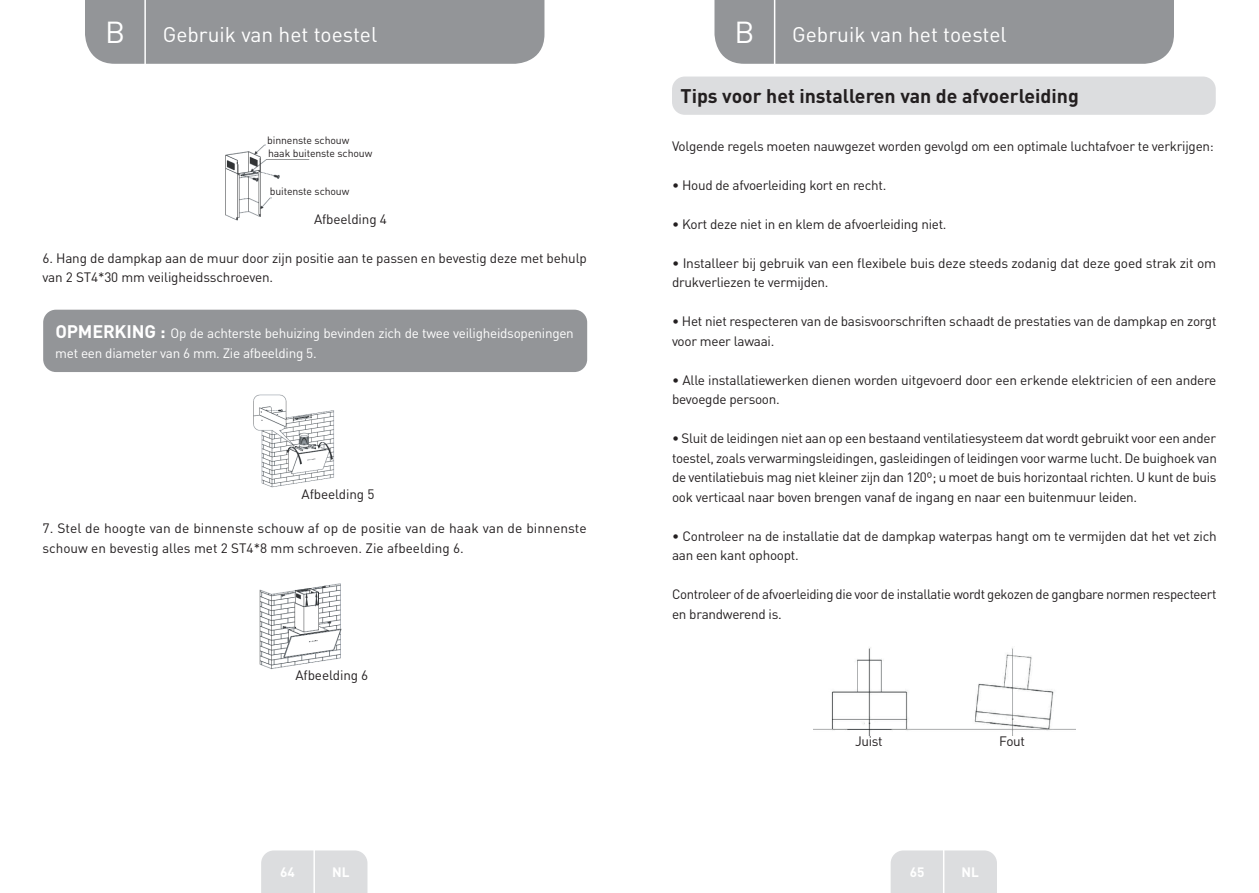
<style>
.page{position:relative;width:1259px;height:893px;background:#fff}
.page>*{position:absolute;margin:0;border:0;box-sizing:border-box;transform-origin:0 0}
.t1{font:30px "DIN Pro";color:#fff}
.t2{font:21px "DIN Pro";color:#fff}
.Sous-titre-NL{font:700 19.5px "DIN Pro";color:#231f20}
.Large_Text__3_2_mm{font:13.5px/19.5px "DIN Pro";letter-spacing:-.02em;color:#231f20}
.Large_Text__3_2_mm-2{font:13.5px/19.5px "DIN Pro";color:#231f20}
.t3{font:13.5px/19.5px "DIN Pro";letter-spacing:-.02em;color:#fff}
.t4{font:700 13.5px "DIN Pro";color:#fff}
.Large_Text__3_2_mm-3{font:10.5px "DIN Pro";letter-spacing:-.01em;color:#231f20}
.s1{font-weight:700;font-size:18px}
</style>
<div class="page">
<div style="left:85px;top:0;width:459px;height:64px;background:#939598"></div>
<div style="left:714px;top:0;width:460px;height:64px;background:#939598"></div>
<div style="left:261px;top:850px;width:106px;height:43px;background:#dcdddf"></div>
<div style="left:890px;top:850px;width:107px;height:43px;background:#dcdddf"></div>
<hr style="left:313px;top:833px;width:2px;height:60px;background:#fff">
<hr style="left:943px;top:833px;width:1px;height:60px;background:#fff">
<hr style="left:144px;top:0;width:2px;height:66px;background:#fff">
<hr style="left:774px;top:0;width:1px;height:66px;background:#fff">
<img style="left:225px;top:144px;width:85px;height:77px">
<div style="left:267px;top:136px;width:67px;height:10px;background:#fff"></div>
<div style="left:268px;top:150px;width:107px;height:9px;background:#fff"></div>
<div style="left:272px;top:188px;width:107px;height:10px;background:#fff"></div>
<div style="left:282px;top:212px;width:60px;height:17px;background:#fff"></div>
<div style="left:43px;top:310px;width:544px;height:62px;background:#939598;border-radius:13px"></div>
<img style="left:253px;top:394px;width:81px;height:94px">
<div style="left:293px;top:485px;width:59px;height:17px;background:#fff"></div>
<img style="left:259px;top:583px;width:83px;height:86px">
<img style="left:813px;top:647px;width:262px;height:89px">
<div style="left:672px;top:77px;width:543px;height:38px;background:#dcdddf;border-radius:13px"></div>
<h1 class="t1" style="left:105px;top:11px;width:22px">B</h1>
<h2 class="t2" style="left:163px;top:20px;width:216px">Gebruik van het toestel</h2>
<h1 class="t1" style="left:734px;top:11px;width:22px">B</h1>
<h2 class="t2" style="left:792px;top:20px;width:216px">Gebruik van het toestel</h2>
<p class="Large_Text__3_2_mm-3" style="left:267px;top:133px;width:84px">binnenste schouw</p>
<p class="Large_Text__3_2_mm-3" style="left:268px;top:146px;width:106px">haak buitenste schouw</p>
<p class="Large_Text__3_2_mm-3" style="left:270px;top:184px;width:81px">buitenste schouw</p>
<p class="Large_Text__3_2_mm" style="left:314px;top:209px;width:74px">Afbeelding 4</p>
<p class="Large_Text__3_2_mm" style="left:43px;top:248px;width:546px">6. Hang de dampkap aan de muur door zijn positie aan te passen en bevestig deze met behulp van 2 ST4*30 mm veiligheidsschroeven.</p>
<p class="t3" style="left:55px;top:323px;width:520px"><span class="s1">OPMERKING :</span> Op de achterste behuizing bevinden zich de twee veiligheidsopeningen met een diameter van 6 mm. Zie afbeelding 5.</p>
<p class="Large_Text__3_2_mm" style="left:301px;top:483px;width:74px">Afbeelding 5</p>
<p class="Large_Text__3_2_mm-2" style="left:43px;top:518px;width:545px">7. Stel de hoogte van de binnenste schouw af op de positie van de haak van de binnenste schouw en bevestig alles met 2 ST4*8 mm schroeven. Zie afbeelding 6.</p>
<p class="Large_Text__3_2_mm" style="left:295px;top:665px;width:74px">Afbeelding 6</p>
<p class="Sous-titre-NL" style="left:680px;top:83px;width:400px">Tips voor het installeren van de afvoerleiding</p>
<p class="Large_Text__3_2_mm" style="left:672px;top:135px;width:543px">Volgende regels moeten nauwgezet worden gevolgd om een optimale luchtafvoer te verkrijgen:</p>
<p class="Large_Text__3_2_mm" style="left:672px;top:174px;width:216px">• Houd de afvoerleiding kort en recht.</p>
<p class="Large_Text__3_2_mm" style="left:672px;top:213px;width:276px">• Kort deze niet in en klem de afvoerleiding niet.</p>
<p class="Large_Text__3_2_mm" style="left:672px;top:252px;width:546px">• Installeer bij gebruik van een flexibele buis deze steeds zodanig dat deze goed strak zit om drukverliezen te vermijden.</p>
<p class="Large_Text__3_2_mm" style="left:672px;top:311px;width:546px">• Het niet respecteren van de basisvoorschriften schaadt de prestaties van de dampkap en zorgt voor meer lawaai.</p>
<p class="Large_Text__3_2_mm" style="left:672px;top:369px;width:546px">• Alle installatiewerken dienen worden uitgevoerd door een erkende elektricien of een andere bevoegde persoon.</p>
<p class="Large_Text__3_2_mm" style="left:672px;top:428px;width:546px;text-align:justify">• Sluit de leidingen niet aan op een bestaand ventilatiesysteem dat wordt gebruikt voor een ander toestel, zoals verwarmingsleidingen, gasleidingen of leidingen voor warme lucht. De buighoek van de ventilatiebuis mag niet kleiner zijn dan 120º; u moet de buis horizontaal richten. U kunt de buis ook verticaal naar boven brengen vanaf de ingang en naar een buitenmuur leiden.</p>
<p class="Large_Text__3_2_mm" style="left:672px;top:525px;width:546px">• Controleer na de installatie dat de dampkap waterpas hangt om te vermijden dat het vet zich aan een kant ophoopt.</p>
<p class="Large_Text__3_2_mm" style="left:672px;top:584px;width:546px">Controleer of de afvoerleiding die voor de installatie wordt gekozen de gangbare normen respecteert en brandwerend is.</p>
<p class="Large_Text__3_2_mm" style="left:855px;top:731px;width:29px">Juist</p>
<p class="Large_Text__3_2_mm" style="left:999px;top:731px;width:27px">Fout</p>
<p class="t4" style="left:280px;top:863px;width:16px">64</p>
<p class="t4" style="left:332px;top:863px;width:19px">NL</p>
<p class="t4" style="left:909px;top:863px;width:16px">65</p>
<p class="t4" style="left:961px;top:863px;width:19px">NL</p>
</div>
